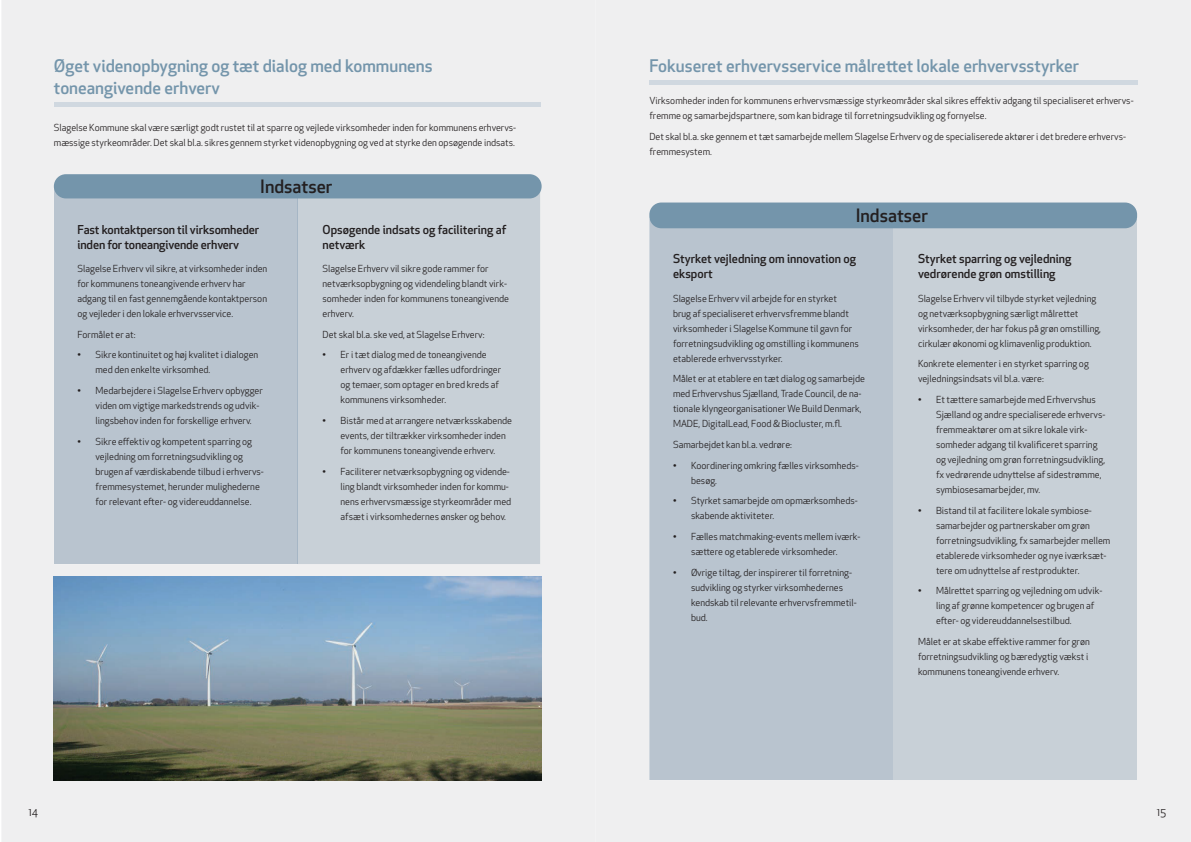
<style>
.page{position:relative;width:1191px;height:842px;background:#fff}
.page>*{position:absolute;margin:0;border:0;box-sizing:border-box;transform-origin:0 0}
.t1{font:500 18px "Apex New";color:#231f20}
.t2{font:500 17px/22px "Apex New";color:#7495ab}
.t3{font:500 12px/15px "Apex New";color:#231f20}
.t4{font:11px "Apex New";color:#231f20}
.t5{font:9.5px/15px "Apex New";color:#231f20}
</style>
<div class="page">
<div style="left:2px;top:0;width:593px;height:842px;background:#efeff0"></div>
<hr style="left:54px;top:102px;width:486px;height:4px;background:#d0d8e0">
<div style="left:298px;top:192px;width:242px;height:372px;background:#c8d0d7"></div>
<div style="left:54px;top:188px;width:244px;height:376px;background:#b9c4cf"></div>
<div style="left:54px;top:174px;width:487px;height:24px;background:#7495ab;border-radius:12px"></div>
<img style="left:54px;top:576px;width:487px;height:204px">
<div style="left:595px;top:0;width:595px;height:842px;background:#efeff0"></div>
<hr style="left:649px;top:81px;width:488px;height:4px;background:#d0d8e0">
<div style="left:893px;top:219px;width:243px;height:561px;background:#c8d0d7"></div>
<div style="left:649px;top:219px;width:244px;height:561px;background:#b9c4cf"></div>
<div style="left:649px;top:203px;width:488px;height:25px;background:#7495ab;border-radius:12px"></div>
<h2 class="t2" style="left:54px;top:54px;width:380px">Øget videnopbygning og tæt dialog med kommunens toneangivende erhverv</h2>
<p class="t5" style="left:54px;top:120px;width:464px">Slagelse Kommune skal være særligt godt rustet til at sparre og vejlede virksomheder inden for kommunens erhvervs&shy;mæssige styrkeområder. Det skal bl.a. sikres gennem styrket videnopbygning og ved at styrke den opsøgende indsats.</p>
<h1 class="t1" style="left:260px;top:174px;width:74px">Indsatser</h1>
<p class="t3" style="left:77px;top:221px;width:183px">Fast kontaktperson til virksomheder inden for toneangivende erhverv</p>
<p class="t5" style="left:77px;top:261px;width:191px">Slagelse Erhverv vil sikre, at virksomheder inden for kommunens toneangivende erhverv har adgang til en fast gennemgående kontaktperson og vejleder i den lokale erhvervsservice.</p>
<p class="t5" style="left:77px;top:327px;width:59px">Formålet er at:</p>
<p class="t5" style="left:95px;top:347px;width:164px;text-indent:-18px">• Sikre kontinuitet og høj kvalitet i dialogen med den enkelte virksomhed.</p>
<p class="t5" style="left:95px;top:383px;width:169px;text-indent:-18px">• Medarbejdere i Slagelse Erhverv opbygger viden om vigtige markedstrends og udvik&shy;lingsbehov inden for forskellige erhverv.</p>
<p class="t5" style="left:95px;top:434px;width:170px;text-indent:-18px">• Sikre effektiv og kompetent sparring og vejledning om forretningsudvikling og brugen af værdiskabende tilbud i erhvervs&shy;fremmesystemet, herunder mulighederne for relevant efter- og videreuddannelse.</p>
<p class="t3" style="left:322px;top:221px;width:185px">Opsøgende indsats og facilitering af netværk</p>
<p class="t5" style="left:322px;top:261px;width:188px">Slagelse Erhverv vil sikre gode rammer for netværksopbygning og videndeling blandt virk&shy;somheder inden for kommunens toneangivende erhverv.</p>
<p class="t5" style="left:322px;top:327px;width:164px">Det skal bl.a. ske ved, at Slagelse Erhverv:</p>
<p class="t5" style="left:340px;top:347px;width:162px;text-indent:-18px">• Er i tæt dialog med de toneangivende erhverv og afdækker fælles udfordringer og temaer, som optager en bred kreds af kommunens virksomheder.</p>
<p class="t5" style="left:340px;top:413px;width:173px;text-indent:-18px">• Bistår med at arrangere netværksskabende events, der tiltrækker virksomheder inden for kommunens toneangivende erhverv.</p>
<p class="t5" style="left:340px;top:464px;width:172px;text-indent:-18px">• Faciliterer netværksopbygning og vidende&shy;ling blandt virksomheder inden for kommu&shy;nens erhvervsmæssige styrkeområder med afsæt i virksomhedernes ønsker og behov.</p>
<h2 class="t2" style="left:649px;top:54px;width:431px">Fokuseret erhvervsservice målrettet lokale erhvervsstyrker</h2>
<p class="t5" style="left:649px;top:93px;width:486px">Virksomheder inden for kommunens erhvervsmæssige styrkeområder skal sikres effektiv adgang til specialiseret erhvervs&shy;fremme og samarbejdspartnere, som kan bidrage til forretningsudvikling og fornyelse.</p>
<p class="t5" style="left:649px;top:129px;width:478px">Det skal bl.a. ske gennem et tæt samarbejde mellem Slagelse Erhverv og de specialiserede aktører i det bredere erhvervs&shy;fremmesystem.</p>
<h1 class="t1" style="left:855px;top:203px;width:74px">Indsatser</h1>
<p class="t3" style="left:673px;top:251px;width:184px">Styrket vejledning om innovation og eksport</p>
<p class="t5" style="left:673px;top:291px;width:187px">Slagelse Erhverv vil arbejde for en styrket<br>brug af specialiseret erhvervsfremme blandt virksomheder i Slagelse Kommune til gavn for forretningsudvikling og omstilling i kommunens etablerede erhvervsstyrker.</p>
<p class="t5" style="left:673px;top:371px;width:193px">Målet er at etablere en tæt dialog og samarbejde med Erhvervshus Sjælland, Trade Council, de na&shy;tionale klyngeorganisationer We Build Denmark, MADE, DigitalLead, Food &amp; Biocluster, m.fl.</p>
<p class="t5" style="left:673px;top:437px;width:120px">Samarbejdet kan bl.a. vedrøre:</p>
<p class="t5" style="left:691px;top:458px;width:169px;text-indent:-18px">• Koordinering omkring fælles virksomheds&shy;besøg.</p>
<p class="t5" style="left:691px;top:493px;width:168px;text-indent:-18px">• Styrket samarbejde om opmærksomheds&shy;skabende aktiviteter.</p>
<p class="t5" style="left:673px;top:529px;width:189px;text-align:center">• Fælles matchmaking-events mellem iværk&shy;sættere og etablerede virksomheder.</p>
<p class="t5" style="left:691px;top:565px;width:167px;text-indent:-18px">• Øvrige tiltag, der inspirerer til forretning&shy;sudvikling og styrker virksomhedernes kendskab til relevante erhvervsfremmetil&shy;bud.</p>
<p class="t3" style="left:918px;top:251px;width:155px">Styrket sparring og vejledning vedrørende grøn omstilling</p>
<p class="t5" style="left:918px;top:291px;width:185px">Slagelse Erhverv vil tilbyde styrket vejledning og netværksopbygning særligt målrettet virksomheder, der har fokus på grøn omstilling, cirkulær økonomi og klimavenlig produktion.</p>
<p class="t5" style="left:918px;top:356px;width:172px">Konkrete elementer i en styrket sparring og vejledningsindsats vil bl.a. være:</p>
<p class="t5" style="left:936px;top:392px;width:171px;text-indent:-18px">• Et tættere samarbejde med Erhvervshus Sjælland og andre specialiserede erhvervs&shy;fremmeaktører om at sikre lokale virk&shy;somheder adgang til kvalificeret sparring og vejledning om grøn forretningsudvikling, fx vedrørende udnyttelse af sidestrømme, symbiosesamarbejder, mv.</p>
<p class="t5" style="left:936px;top:503px;width:176px;text-indent:-18px">• Bistand til at facilitere lokale symbiose&shy;samarbejder og partnerskaber om grøn forretningsudvikling, fx samarbejder mellem etablerede virksomheder og nye iværksæt&shy;tere om udnyttelse af restprodukter.</p>
<p class="t5" style="left:936px;top:583px;width:168px;text-indent:-18px">• Målrettet sparring og vejledning om udvik&shy;ling af grønne kompetencer og brugen af efter- og videreuddannelsestilbud.</p>
<p class="t5" style="left:918px;top:634px;width:173px">Målet er at skabe effektive rammer for grøn forretningsudvikling og bæredygtig vækst i kommunens toneangivende erhverv.</p>
<p class="t4" style="left:28px;top:805px;width:11px">14</p>
<p class="t4" style="left:1157px;top:805px;width:11px">15</p>
</div>
